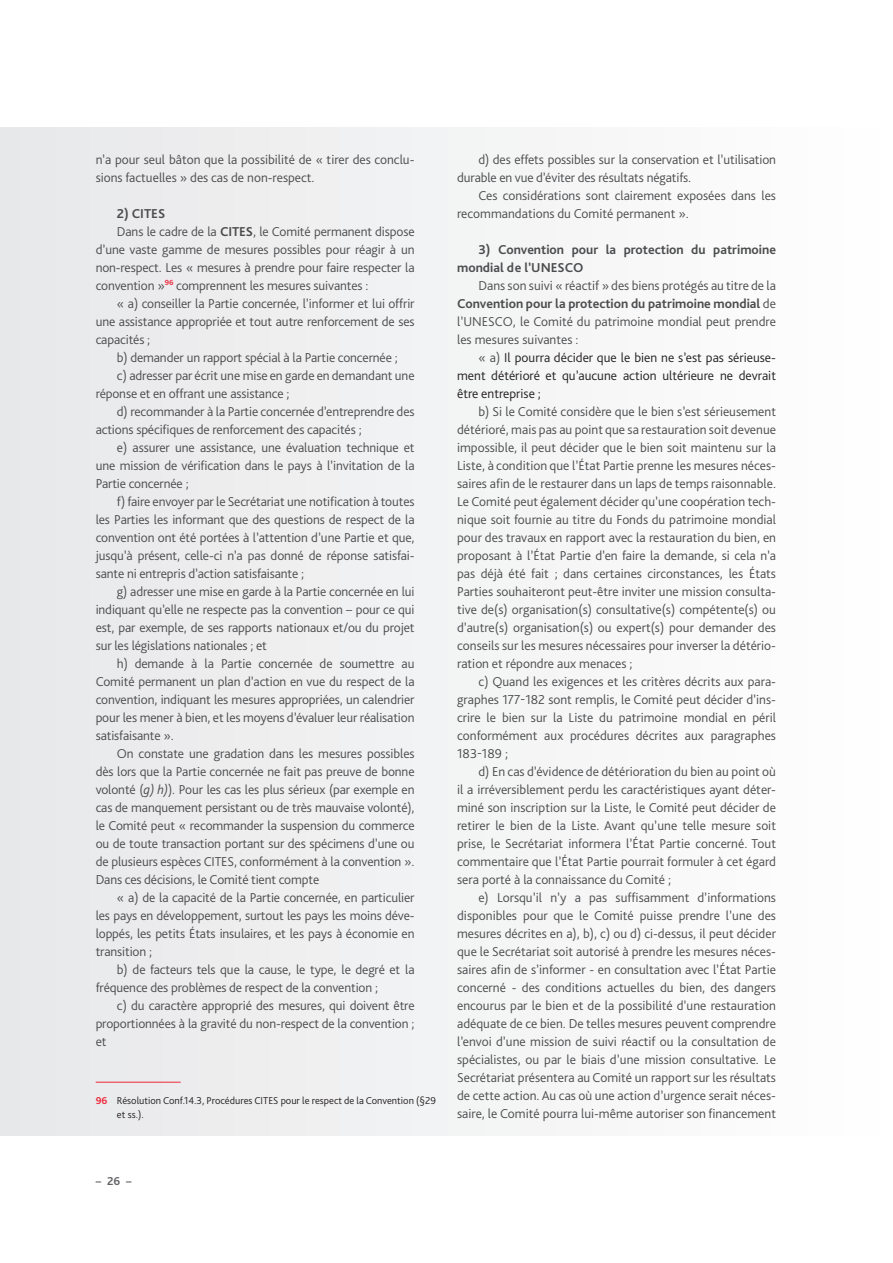
<style>
.page{position:relative;width:893px;height:1263px;background:#fff}
.page>*{position:absolute;margin:0;border:0;box-sizing:border-box;transform-origin:0 0}
.Encadré_texte{font:300 13.5px/18px "Bliss Pro";letter-spacing:-.01em;color:#4b4c4d;text-align:justify}
.Encadré_texte-2{font:300 13.5px/18px "Bliss Pro";color:#231f20;text-align:justify}
.InterEncadré{font:700 13.5px/18px "Bliss Pro";color:#4b4c4d}
.t1{font:700 12px "Bliss Pro";color:#636366}
.notes{font:300 10.5px/13.5px "Bliss Pro";color:#231f20}
.s1{font-weight:700}
.s2{font-style:italic}
.s3{font-weight:700;color:#ed283c}
.s4{color:#4b4c4d}
</style>
<div class="page">
<div style="left:0;top:128px;width:893px;height:1008px;background:#f2f3f4"></div>
<hr style="left:96px;top:1082px;width:85px;height:1px;background:#ed283c">
<p class="Encadré_texte" style="left:96px;top:150px;width:320px">n’a pour seul bâton que la possibilité de « tirer des conclu&shy;sions factuelles » des cas de non-respect.</p>
<p class="InterEncadré" style="left:117px;top:204px;width:50px">2) CITES</p>
<p class="Encadré_texte" style="left:96px;top:222px;width:320px;text-indent:21px">Dans le cadre de la <span class="s1">CITES</span>, le Comité permanent dispose d’une vaste gamme de mesures possibles pour réagir à un non-respect. Les « mesures à prendre pour faire respecter la convention »<sup>96</sup> comprennent les mesures suivantes :</p>
<p class="Encadré_texte" style="left:96px;top:294px;width:320px;text-indent:21px">« a) conseiller la Partie concernée, l’informer et lui offrir une assistance appropriée et tout autre renforcement de ses capacités ;</p>
<p class="Encadré_texte" style="left:117px;top:348px;width:282px">b) demander un rapport spécial à la Partie concernée ;</p>
<p class="Encadré_texte" style="left:96px;top:366px;width:320px;text-indent:21px">c) adresser par écrit une mise en garde en demandant une réponse et en offrant une assistance ;</p>
<p class="Encadré_texte" style="left:96px;top:402px;width:320px;text-indent:21px">d) recommander à la Partie concernée d’entreprendre des actions spécifiques de renforcement des capacités ;</p>
<p class="Encadré_texte" style="left:96px;top:438px;width:320px;text-indent:21px">e) assurer une assistance, une évaluation technique et une mission de vérification dans le pays à l’invitation de la Partie concernée ;</p>
<p class="Encadré_texte" style="left:96px;top:492px;width:320px;text-indent:21px">f) faire envoyer par le Secrétariat une notification à toutes les Parties les informant que des questions de respect de la convention ont été portées à l’attention d’une Partie et que, jusqu’à présent, celle-ci n’a pas donné de réponse satisfai&shy;sante ni entrepris d’action satisfaisante ;</p>
<p class="Encadré_texte" style="left:96px;top:582px;width:320px;text-indent:21px">g) adresser une mise en garde à la Partie concernée en lui indiquant qu’elle ne respecte pas la convention – pour ce qui est, par exemple, de ses rapports nationaux et/ou du projet sur les législations nationales ; et</p>
<p class="Encadré_texte" style="left:96px;top:654px;width:320px;text-indent:21px">h) demande à la Partie concernée de soumettre au Comité permanent un plan d’action en vue du respect de la convention, indiquant les mesures appropriées, un calendrier pour les mener à bien, et les moyens d’évaluer leur réalisation satisfaisante ».</p>
<p class="Encadré_texte" style="left:96px;top:744px;width:320px;text-indent:21px">On constate une gradation dans les mesures possibles dès lors que la Partie concernée ne fait pas preuve de bonne volonté (<span class="s2">g) h)</span>). Pour les cas les plus sérieux (par exemple en cas de manquement persistant ou de très mauvaise volonté), le Comité peut « recommander la suspension du commerce ou de toute transaction portant sur des spécimens d’une ou de plusieurs espèces CITES, conformément à la convention ».<br>Dans ces décisions, le Comité tient compte</p>
<p class="Encadré_texte" style="left:96px;top:888px;width:320px;text-indent:21px">« a) de la capacité de la Partie concernée, en particulier les pays en développement, surtout les pays les moins déve&shy;loppés, les petits États insulaires, et les pays à économie en transition ;</p>
<p class="Encadré_texte" style="left:96px;top:960px;width:320px;text-indent:21px">b) de facteurs tels que la cause, le type, le degré et la fréquence des problèmes de respect de la convention ;</p>
<p class="Encadré_texte" style="left:96px;top:996px;width:320px;text-indent:21px">c) du caractère approprié des mesures, qui doivent être proportionnées à la gravité du non-respect de la convention ; et</p>
<p class="notes" style="left:117px;top:1094px;width:320px;text-indent:-21px"><span class="s3">96</span> Résolution Conf.14.3, Procédures CITES pour le respect de la Convention (§29 et ss.).</p>
<p class="Encadré_texte" style="left:457px;top:150px;width:320px;text-indent:21px">d) des effets possibles sur la conservation et l’utilisation durable en vue d’éviter des résultats négatifs.</p>
<p class="Encadré_texte" style="left:457px;top:186px;width:320px;text-indent:21px">Ces considérations sont clairement exposées dans les recommandations du Comité permanent ».</p>
<p class="InterEncadré" style="left:457px;top:240px;width:320px;text-indent:21px">3) Convention pour la protection du patrimoine mondial de l’UNESCO</p>
<p class="Encadré_texte" style="left:457px;top:276px;width:320px;text-indent:21px">Dans son suivi « réactif » des biens protégés au titre de la <span class="s1">Convention pour la protection du patrimoine mondial</span> de l’UNESCO, le Comité du patrimoine mondial peut prendre les mesures suivantes :</p>
<p class="Encadré_texte-2" style="left:457px;top:348px;width:320px;text-indent:21px"><span class="s4">« a)</span> Il pourra décider que le bien ne s’est pas sérieuse&shy;ment détérioré et qu’aucune action ultérieure ne devrait être entreprise ;</p>
<p class="Encadré_texte" style="left:457px;top:402px;width:320px;text-indent:21px">b) Si le Comité considère que le bien s’est sérieusement détérioré, mais pas au point que sa restauration soit devenue impossible, il peut décider que le bien soit maintenu sur la Liste, à condition que l’État Partie prenne les mesures néces&shy;saires afin de le restaurer dans un laps de temps raisonnable.<br>Le Comité peut également décider qu’une coopération tech&shy;nique soit fournie au titre du Fonds du patrimoine mondial pour des travaux en rapport avec la restauration du bien, en proposant à l’État Partie d’en faire la demande, si cela n’a pas déjà été fait ; dans certaines circonstances, les États Parties souhaiteront peut-être inviter une mission consulta&shy;tive de(s) organisation(s) consultative(s) compétente(s) ou d’autre(s) organisation(s) ou expert(s) pour demander des conseils sur les mesures nécessaires pour inverser la détério&shy;ration et répondre aux menaces ;</p>
<p class="Encadré_texte" style="left:457px;top:672px;width:320px;text-indent:21px">c) Quand les exigences et les critères décrits aux para&shy;graphes 177-182 sont remplis, le Comité peut décider d’ins&shy;crire le bien sur la Liste du patrimoine mondial en péril conformément aux procédures décrites aux paragraphes 183-189 ;</p>
<p class="Encadré_texte" style="left:457px;top:762px;width:320px;text-indent:21px">d) En cas d’évidence de détérioration du bien au point où il a irréversiblement perdu les caractéristiques ayant déter&shy;miné son inscription sur la Liste, le Comité peut décider de retirer le bien de la Liste. Avant qu’une telle mesure soit prise, le Secrétariat informera l’État Partie concerné. Tout commentaire que l’État Partie pourrait formuler à cet égard sera porté à la connaissance du Comité ;</p>
<p class="Encadré_texte" style="left:457px;top:888px;width:320px;text-indent:21px">e) Lorsqu’il n’y a pas suffisamment d’informations disponibles pour que le Comité puisse prendre l’une des mesures décrites en a), b), c) ou d) ci-dessus, il peut décider que le Secrétariat soit autorisé à prendre les mesures néces&shy;saires afin de s’informer - en consultation avec l’État Partie concerné - des conditions actuelles du bien, des dangers encourus par le bien et de la possibilité d’une restauration adéquate de ce bien. De telles mesures peuvent comprendre l’envoi d’une mission de suivi réactif ou la consultation de spécialistes, ou par le biais d’une mission consultative. Le Secrétariat présentera au Comité un rapport sur les résultats de cette action. Au cas où une action d’urgence serait néces&shy;saire, le Comité pourra lui-même autoriser son financement</p>
<p class="t1" style="left:96px;top:1174px;width:38px">–26–</p>
</div>
